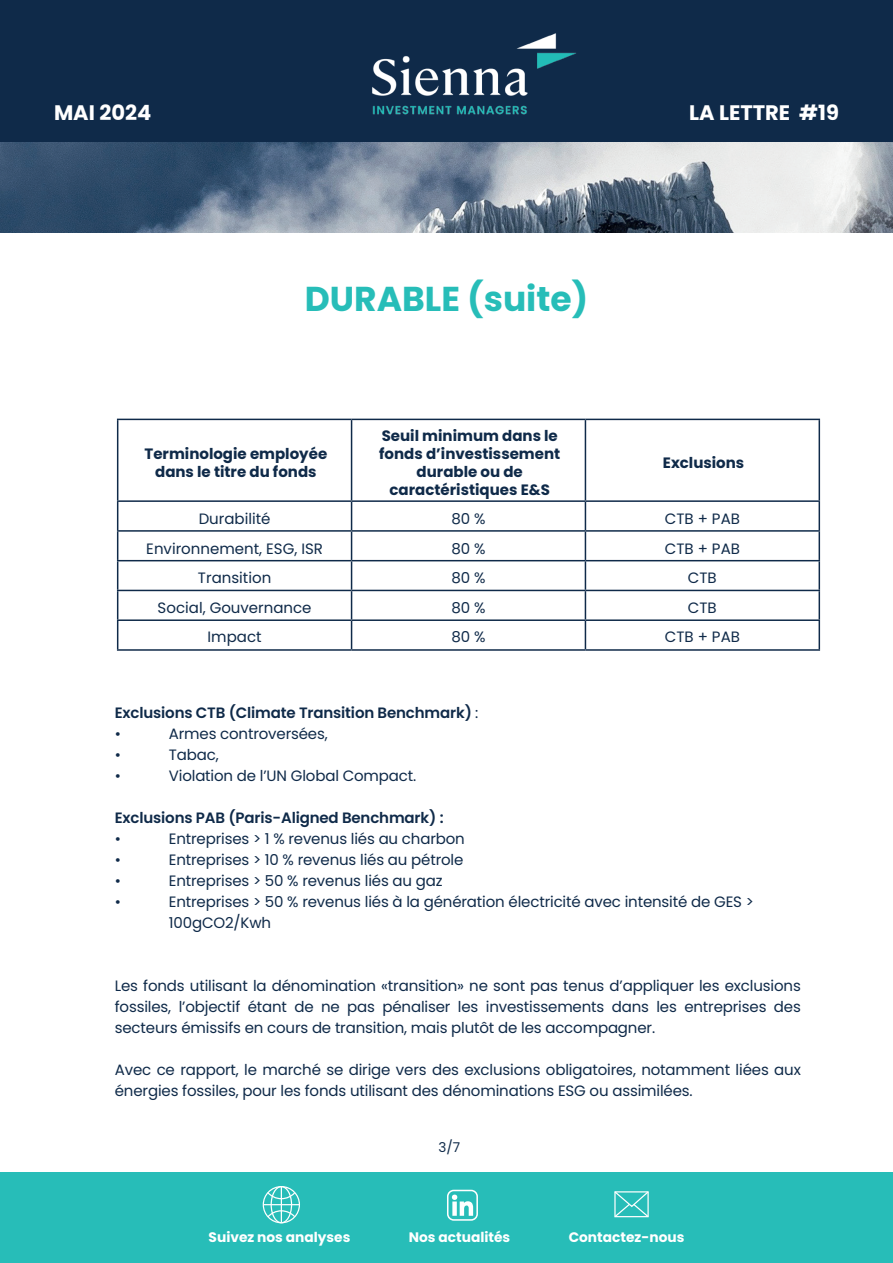
<style>
.page{position:relative;width:893px;height:1263px;background:#fff}
.page>*{position:absolute;margin:0;border:0;box-sizing:border-box;transform-origin:0 0}
.t1{font:700 34.5px "Poppins";color:#27bdb8}
.t2{font:700 21px "Poppins";color:#fff}
.t3{font:15px/21px "Poppins";letter-spacing:-.01em;color:#0f2a49}
.t4{font:700 15px/18px "Poppins";color:#0f2a49;text-align:center}
.t5{font:600 15px/21px "Poppins";letter-spacing:-.01em;color:#0f2a49}
.t6{font:700 13.8px "Poppins";color:#fff}
.t7{font:13.5px "Poppins";color:#0f2a49}
.s1{font-weight:400}
</style>
<div class="page">
<div style="left:0;top:0;width:893px;height:142px;background:#0f2a49"></div>
<div style="left:0;top:1172px;width:893px;height:91px;background:#27bdb8"></div>
<div style="left:447px;top:1190px;width:31px;height:31px;border:2px solid #fff;border-radius:6px"></div>
<svg style="left:452px;top:1194px;width:21px;height:22px"></svg>
<div style="left:263px;top:1186px;width:37px;height:37px;border:1px solid #fff;border-radius:50%"></div>
<svg style="left:266px;top:1191px;width:30px;height:9px"></svg>
<svg style="left:266px;top:1209px;width:30px;height:10px"></svg>
<div style="left:271px;top:1186px;width:21px;height:37px;border:1px solid #fff;border-radius:50%"></div>
<hr style="left:263px;top:1204px;width:36px;height:1px;background:#fff">
<hr style="left:281px;top:1186px;width:1px;height:37px;background:#fff">
<svg style="left:614px;top:1191px;width:35px;height:27px"></svg>
<img style="left:0;top:142px;width:893px;height:91px">
<img style="left:372px;top:33px;width:204px;height:82px">
<hr style="left:117px;top:530px;width:235px;height:2px;background:#0f2a49">
<hr style="left:352px;top:530px;width:233px;height:2px;background:#0f2a49">
<hr style="left:585px;top:530px;width:235px;height:2px;background:#0f2a49">
<hr style="left:117px;top:560px;width:235px;height:1px;background:#0f2a49">
<hr style="left:352px;top:560px;width:233px;height:1px;background:#0f2a49">
<hr style="left:585px;top:560px;width:235px;height:1px;background:#0f2a49">
<hr style="left:117px;top:590px;width:235px;height:1px;background:#0f2a49">
<hr style="left:352px;top:590px;width:233px;height:1px;background:#0f2a49">
<hr style="left:585px;top:590px;width:235px;height:1px;background:#0f2a49">
<hr style="left:117px;top:619px;width:235px;height:2px;background:#0f2a49">
<svg style="left:117px;top:502px;width:1px;height:147px"></svg>
<hr style="left:352px;top:619px;width:233px;height:2px;background:#0f2a49">
<svg style="left:351px;top:502px;width:1px;height:147px"></svg>
<hr style="left:585px;top:619px;width:235px;height:2px;background:#0f2a49">
<svg style="left:585px;top:502px;width:1px;height:147px"></svg>
<svg style="left:819px;top:502px;width:1px;height:147px"></svg>
<hr style="left:117px;top:649px;width:235px;height:2px;background:#0f2a49">
<hr style="left:352px;top:649px;width:233px;height:2px;background:#0f2a49">
<hr style="left:585px;top:649px;width:235px;height:2px;background:#0f2a49">
<hr style="left:117px;top:419px;width:235px;height:1px;background:#0f2a49">
<hr style="left:117px;top:420px;width:1px;height:80px;background:#0f2a49">
<hr style="left:352px;top:419px;width:233px;height:1px;background:#0f2a49">
<hr style="left:351px;top:420px;width:1px;height:80px;background:#0f2a49">
<hr style="left:585px;top:419px;width:235px;height:1px;background:#0f2a49">
<hr style="left:585px;top:420px;width:1px;height:80px;background:#0f2a49">
<hr style="left:819px;top:420px;width:1px;height:80px;background:#0f2a49">
<hr style="left:117px;top:500px;width:235px;height:2px;background:#0f2a49">
<hr style="left:352px;top:500px;width:233px;height:2px;background:#0f2a49">
<hr style="left:585px;top:500px;width:235px;height:2px;background:#0f2a49">
<h2 class="t2" style="left:54px;top:100px;width:99px">MAI 2024</h2>
<h2 class="t2" style="left:689px;top:100px;width:151px">LA LETTRE #19</h2>
<h1 class="t1" style="left:305px;top:279px;width:285px">DURABLE (suite)</h1>
<p class="t4" style="left:144px;top:445px;width:184px">Terminologie employée dans le titre du fonds</p>
<p class="t4" style="left:379px;top:427px;width:183px">Seuil minimum dans le fonds d’investissement durable ou de caractéristiques E&amp;S</p>
<p class="t4" style="left:663px;top:454px;width:83px">Exclusions</p>
<p class="t3" style="left:199px;top:508px;width:73px">Durabilité</p>
<p class="t3" style="left:451px;top:508px;width:36px">80 %</p>
<p class="t3" style="left:665px;top:508px;width:77px">CTB + PAB</p>
<p class="t3" style="left:146px;top:538px;width:178px">Environnement, ESG, ISR</p>
<p class="t3" style="left:451px;top:538px;width:36px">80 %</p>
<p class="t3" style="left:665px;top:538px;width:77px">CTB + PAB</p>
<p class="t3" style="left:198px;top:568px;width:75px">Transition</p>
<p class="t3" style="left:451px;top:568px;width:36px">80 %</p>
<p class="t3" style="left:688px;top:568px;width:30px">CTB</p>
<p class="t3" style="left:158px;top:597px;width:155px">Social, Gouvernance</p>
<p class="t3" style="left:451px;top:597px;width:36px">80 %</p>
<p class="t3" style="left:688px;top:597px;width:30px">CTB</p>
<p class="t3" style="left:208px;top:626px;width:55px">Impact</p>
<p class="t3" style="left:451px;top:626px;width:36px">80 %</p>
<p class="t3" style="left:665px;top:626px;width:77px">CTB + PAB</p>
<p class="t5" style="left:115px;top:702px;width:365px">Exclusions CTB (Climate Transition Benchmark) <span class="s1">: •</span></p>
<p class="t3" style="left:169px;top:723px;width:160px">Armes controversées,</p>
<p class="t3" style="left:115px;top:744px;width:8px">•</p>
<p class="t3" style="left:169px;top:744px;width:51px">Tabac,</p>
<p class="t3" style="left:115px;top:765px;width:8px">•</p>
<p class="t3" style="left:169px;top:765px;width:249px">Violation de l’UN Global Compact.</p>
<p class="t5" style="left:115px;top:807px;width:330px">Exclusions PAB (Paris-Aligned Benchmark) :</p>
<p class="t3" style="left:115px;top:828px;width:8px">•</p>
<p class="t3" style="left:169px;top:828px;width:298px">Entreprises &gt; 1 % revenus liés au charbon</p>
<p class="t3" style="left:115px;top:849px;width:8px">•</p>
<p class="t3" style="left:169px;top:849px;width:296px">Entreprises &gt; 10 % revenus liés au pétrole</p>
<p class="t3" style="left:115px;top:870px;width:8px">•</p>
<p class="t3" style="left:169px;top:870px;width:275px">Entreprises &gt; 50 % revenus liés au gaz</p>
<p class="t3" style="left:115px;top:891px;width:8px">•</p>
<p class="t3" style="left:169px;top:891px;width:586px">Entreprises &gt; 50 % revenus liés à la génération électricité avec intensité de GES &gt;<br>100gCO2/Kwh</p>
<p class="t3" style="left:115px;top:975px;width:687px;text-align:justify">Les fonds utilisant la dénomination «transition» ne sont pas tenus d’appliquer les exclusions fossiles, l’objectif étant de ne pas pénaliser les investissements dans les entreprises des secteurs émissifs en cours de transition, mais plutôt de les accompagner.</p>
<p class="t3" style="left:115px;top:1059px;width:687px">Avec ce rapport, le marché se dirige vers des exclusions obligatoires, notamment liées aux énergies fossiles, pour les fonds utilisant des dénominations ESG ou assimilées.</p>
<p class="t7" style="left:439px;top:1139px;width:23px">3/7</p>
<p class="t6" style="left:209px;top:1229px;width:143px">Suivez nos analyses</p>
<p class="t6" style="left:409px;top:1229px;width:103px">Nos actualités</p>
<p class="t6" style="left:569px;top:1229px;width:117px">Contactez-nous</p>
</div>
